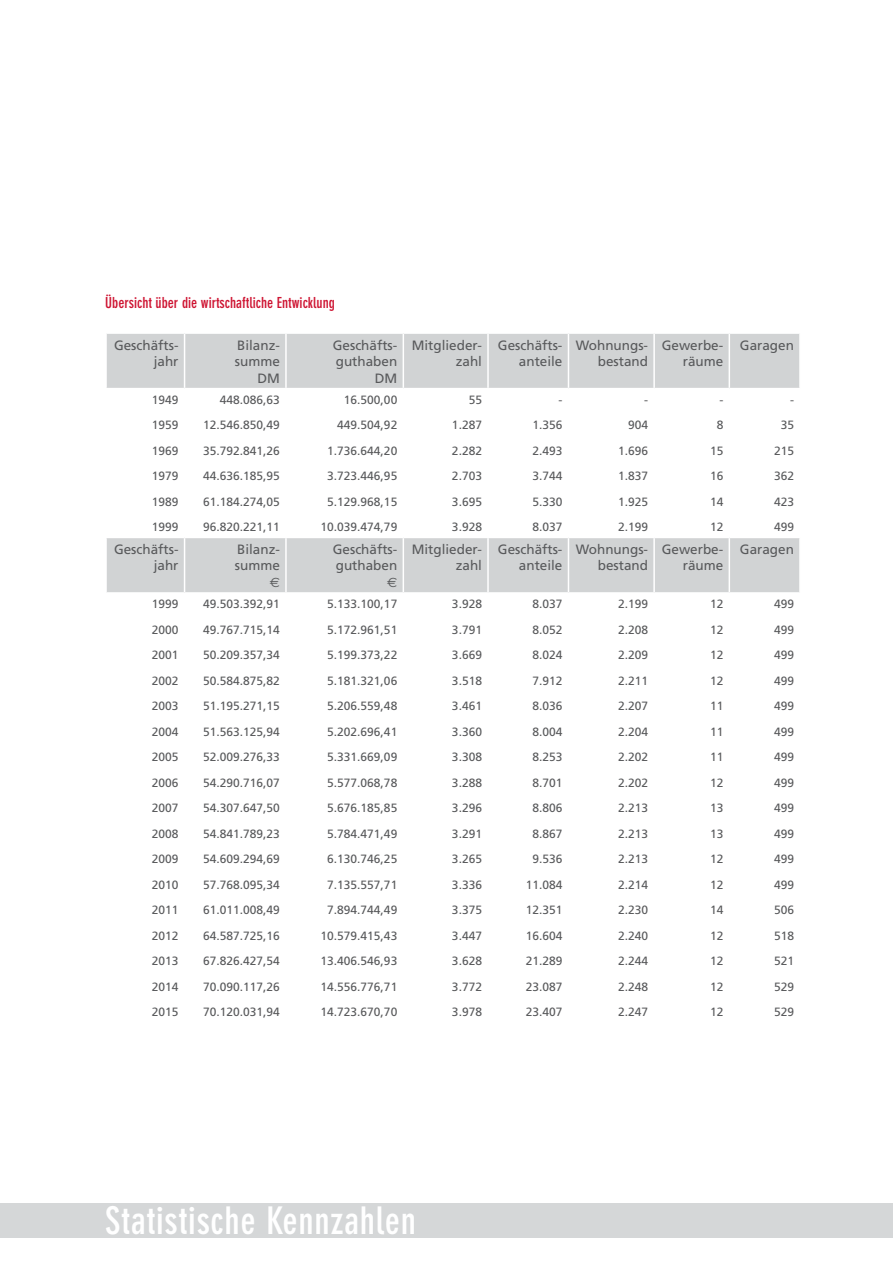
<style>
.page{position:relative;width:893px;height:1263px;background:#fff}
.page>*{position:absolute;margin:0;border:0;box-sizing:border-box;transform-origin:0 0}
.t1{font:700 condensed 37.5px "DIN Neuzeit Grotesk Std";letter-spacing:.02em;color:#fff}
.t2{font:700 condensed 15px "DIN Neuzeit Grotesk Std";color:#ce1432}
.t3{font:13.5px/16.5px "Frutiger";color:#58595b;text-align:right}
.t4{font:13.5px "Euro Sans";color:#58595b}
.t5{font:12px/25.5px "Frutiger";color:#58595b;text-align:justify}
</style>
<div class="page">
<div style="left:0;top:1203px;width:893px;height:34px;background:#d5d7d8"></div>
<svg style="left:107px;top:334px;width:692px;height:258px"></svg>
<hr style="left:184px;top:334px;width:1px;height:54px;background:#fff">
<hr style="left:285px;top:334px;width:2px;height:54px;background:#fff">
<hr style="left:403px;top:334px;width:1px;height:54px;background:#fff">
<hr style="left:487px;top:334px;width:2px;height:54px;background:#fff">
<hr style="left:568px;top:334px;width:1px;height:54px;background:#fff">
<hr style="left:653px;top:334px;width:2px;height:54px;background:#fff">
<hr style="left:729px;top:334px;width:1px;height:54px;background:#fff">
<hr style="left:105px;top:388px;width:80px;height:1px;background:#fff">
<hr style="left:185px;top:388px;width:101px;height:1px;background:#fff">
<hr style="left:184px;top:389px;width:1px;height:148px;background:#fff">
<hr style="left:286px;top:388px;width:117px;height:1px;background:#fff">
<hr style="left:285px;top:389px;width:2px;height:148px;background:#fff">
<hr style="left:403px;top:388px;width:85px;height:1px;background:#fff">
<hr style="left:403px;top:389px;width:1px;height:148px;background:#fff">
<hr style="left:488px;top:388px;width:80px;height:1px;background:#fff">
<hr style="left:487px;top:389px;width:2px;height:148px;background:#fff">
<hr style="left:568px;top:388px;width:86px;height:1px;background:#fff">
<hr style="left:568px;top:389px;width:1px;height:148px;background:#fff">
<hr style="left:654px;top:388px;width:75px;height:1px;background:#fff">
<hr style="left:653px;top:389px;width:2px;height:148px;background:#fff">
<hr style="left:729px;top:388px;width:72px;height:1px;background:#fff">
<hr style="left:729px;top:389px;width:1px;height:148px;background:#fff">
<hr style="left:105px;top:537px;width:80px;height:1px;background:#fff">
<hr style="left:185px;top:537px;width:101px;height:1px;background:#fff">
<hr style="left:184px;top:538px;width:1px;height:54px;background:#fff">
<hr style="left:286px;top:537px;width:117px;height:1px;background:#fff">
<hr style="left:285px;top:538px;width:2px;height:54px;background:#fff">
<hr style="left:403px;top:537px;width:85px;height:1px;background:#fff">
<hr style="left:403px;top:538px;width:1px;height:54px;background:#fff">
<hr style="left:488px;top:537px;width:80px;height:1px;background:#fff">
<hr style="left:487px;top:538px;width:2px;height:54px;background:#fff">
<hr style="left:568px;top:537px;width:86px;height:1px;background:#fff">
<hr style="left:568px;top:538px;width:1px;height:54px;background:#fff">
<hr style="left:654px;top:537px;width:75px;height:1px;background:#fff">
<hr style="left:653px;top:538px;width:2px;height:54px;background:#fff">
<hr style="left:729px;top:537px;width:72px;height:1px;background:#fff">
<hr style="left:729px;top:538px;width:1px;height:54px;background:#fff">
<p class="t2" style="left:105px;top:294px;width:231px">Übersicht über die wirtschaftliche Entwicklung</p>
<p class="t3" style="left:114px;top:336px;width:66px">Geschäfts&shy;jahr</p>
<p class="t3" style="left:235px;top:336px;width:47px">Bilanz&shy;summe<br>DM</p>
<p class="t3" style="left:333px;top:336px;width:66px">Geschäfts&shy;guthaben<br>DM</p>
<p class="t3" style="left:412px;top:336px;width:72px">Mitglieder&shy;zahl</p>
<p class="t3" style="left:498px;top:336px;width:66px">Geschäfts&shy;anteile</p>
<p class="t3" style="left:576px;top:336px;width:74px">Wohnungs&shy;bestand</p>
<p class="t3" style="left:662px;top:336px;width:63px">Gewerbe&shy;räume</p>
<p class="t3" style="left:740px;top:336px;width:56px">Garagen</p>
<p class="t5" style="left:152px;top:387px;width:28px">1949<br>1959<br>1969<br>1979<br>1989<br>1999</p>
<p class="t5" style="left:203px;top:387px;width:78px;text-indent:17px">448.086,63<br>12.546.850,49<br>35.792.841,26<br>44.636.185,95<br>61.184.274,05<br>96.820.221,11</p>
<p class="t5" style="left:321px;top:387px;width:78px;text-align:right">16.500,00<br>449.504,92<br>1.736.644,20<br>3.723.446,95<br>5.129.968,15<br>10.039.474,79</p>
<p class="t5" style="left:452px;top:387px;width:32px;text-indent:17px">55<br>1.287<br>2.282<br>2.703<br>3.695<br>3.928</p>
<p class="t5" style="left:532px;top:387px;width:32px;text-indent:26px">- 1.356<br>2.493<br>3.744<br>5.330<br>8.037</p>
<p class="t5" style="left:618px;top:387px;width:32px;text-align:right">-<br>904<br>1.696<br>1.837<br>1.925<br>2.199</p>
<p class="t5" style="left:710px;top:387px;width:15px;text-align:right">-<br>8<br>15<br>16<br>14<br>12</p>
<p class="t5" style="left:774px;top:387px;width:22px;text-align:right">-<br>35<br>215<br>362<br>423<br>499</p>
<p class="t3" style="left:114px;top:541px;width:66px">Geschäfts&shy;jahr</p>
<p class="t3" style="left:235px;top:541px;width:47px;text-align:left">Bilanz&shy;summe</p>
<p class="t4" style="left:270px;top:574px;width:12px">€</p>
<p class="t3" style="left:333px;top:541px;width:66px;text-align:left">Geschäfts&shy;guthaben</p>
<p class="t4" style="left:387px;top:574px;width:12px">€</p>
<p class="t3" style="left:412px;top:541px;width:72px">Mitglieder&shy;zahl</p>
<p class="t3" style="left:498px;top:541px;width:66px">Geschäfts&shy;anteile</p>
<p class="t3" style="left:576px;top:541px;width:74px">Wohnungs&shy;bestand</p>
<p class="t3" style="left:662px;top:541px;width:63px">Gewerbe&shy;räume</p>
<p class="t3" style="left:740px;top:541px;width:56px">Garagen</p>
<p class="t5" style="left:152px;top:591px;width:28px">1999<br>2000<br>2001<br>2002<br>2003<br>2004<br>2005<br>2006<br>2007<br>2008<br>2009<br>2010<br>2011<br>2012<br>2013<br>2014<br>2015</p>
<p class="t5" style="left:203px;top:591px;width:78px">49.503.392,91<br>49.767.715,14<br>50.209.357,34<br>50.584.875,82<br>51.195.271,15<br>51.563.125,94<br>52.009.276,33<br>54.290.716,07<br>54.307.647,50<br>54.841.789,23<br>54.609.294,69<br>57.768.095,34<br>61.011.008,49<br>64.587.725,16<br>67.826.427,54<br>70.090.117,26<br>70.120.031,94</p>
<p class="t5" style="left:321px;top:591px;width:78px;text-align:center">5.133.100,17<br>5.172.961,51<br>5.199.373,22<br>5.181.321,06<br>5.206.559,48<br>5.202.696,41<br>5.331.669,09<br>5.577.068,78<br>5.676.185,85<br>5.784.471,49<br>6.130.746,25<br>7.135.557,71<br>7.894.744,49<br>10.579.415,43<br>13.406.546,93<br>14.556.776,71<br>14.723.670,70</p>
<p class="t5" style="left:452px;top:591px;width:32px">3.928<br>3.791<br>3.669<br>3.518<br>3.461<br>3.360<br>3.308<br>3.288<br>3.296<br>3.291<br>3.265<br>3.336<br>3.375<br>3.447<br>3.628<br>3.772<br>3.978</p>
<p class="t5" style="left:526px;top:591px;width:38px;text-align:center">8.037<br>8.052<br>8.024<br>7.912<br>8.036<br>8.004<br>8.253<br>8.701<br>8.806<br>8.867<br>9.536<br>11.084<br>12.351<br>16.604<br>21.289<br>23.087<br>23.407</p>
<p class="t5" style="left:618px;top:591px;width:32px">2.199<br>2.208<br>2.209<br>2.211<br>2.207<br>2.204<br>2.202<br>2.202<br>2.213<br>2.213<br>2.213<br>2.214<br>2.230<br>2.240<br>2.244<br>2.248<br>2.247</p>
<p class="t5" style="left:710px;top:591px;width:15px">12<br>12<br>12<br>12<br>11<br>11<br>11<br>12<br>13<br>13<br>12<br>12<br>14<br>12<br>12<br>12<br>12</p>
<p class="t5" style="left:774px;top:591px;width:22px">499<br>499<br>499<br>499<br>499<br>499<br>499<br>499<br>499<br>499<br>499<br>499<br>506<br>518<br>521<br>529<br>529</p>
<h1 class="t1" style="left:105px;top:1199px;width:312px">Statistische Kennzahlen</h1>
</div>
